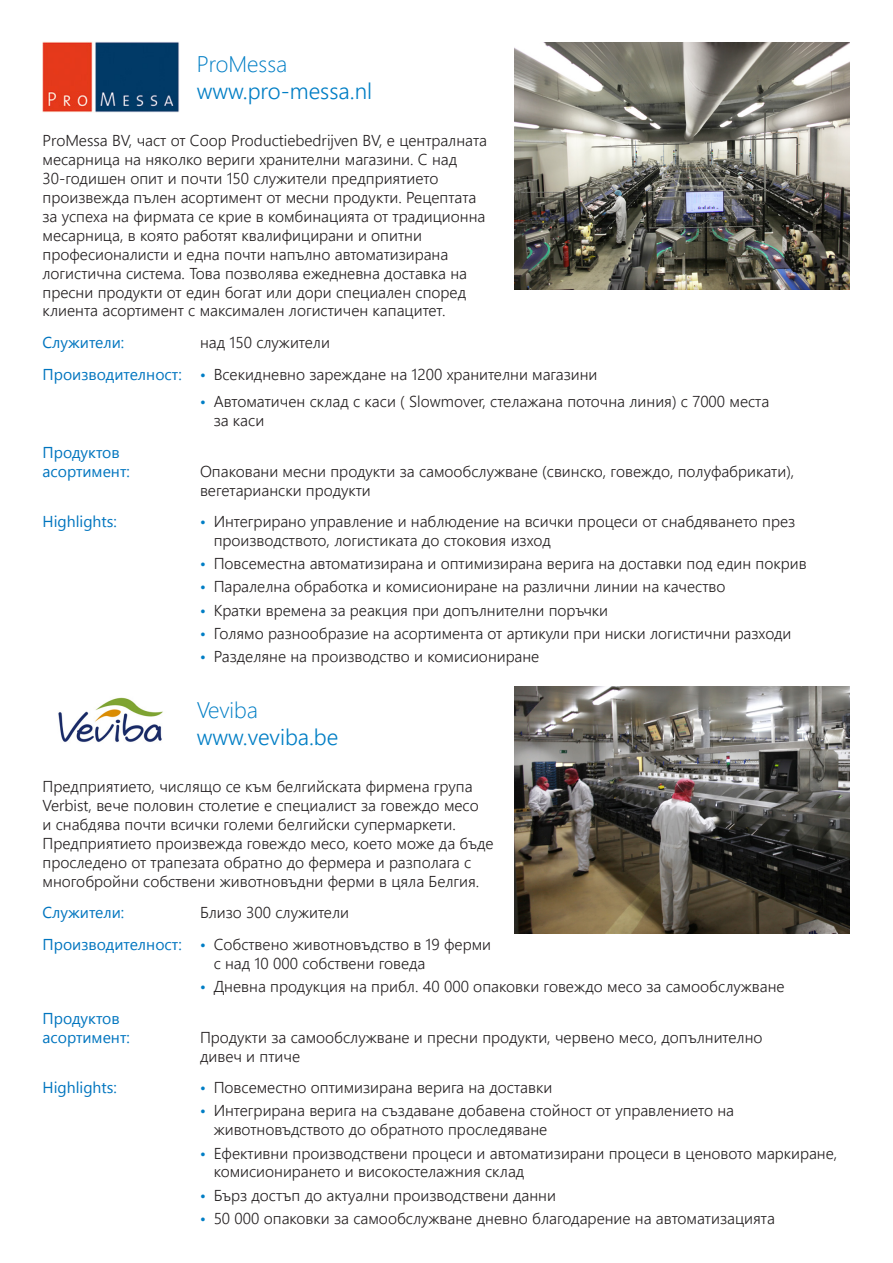
<style>
.page{position:relative;width:893px;height:1263px;background:#fff}
.page>*{position:absolute;margin:0;border:0;box-sizing:border-box;transform-origin:0 0}
.t1{font:300 22.5px "Segoe UI";color:#007ec5}
.t2{font:300 22.5px "Segoe UI";color:#007ec5}
.t3{font:300 15.75px/18.9px "Segoe UI";color:#231f20}
.t4{font:15.75px/18.9px "Segoe UI";color:#0075bf}
.s1{font-weight:400;color:#0075bf}
.s2{color:#007ec5}
</style>
<div class="page">
<img style="left:43px;top:41px;width:137px;height:72px">
<img style="left:58px;top:697px;width:105px;height:45px">
<img style="left:514px;top:43px;width:336px;height:247px">
<img style="left:514px;top:687px;width:336px;height:246px">
<h1 class="t2" style="left:197px;top:46px;width:92px">ProMessa</h1>
<h1 class="t1" style="left:197px;top:73px;width:177px">www.pro-messa.nl</h1>
<p class="t3" style="left:43px;top:131px;width:446px">ProMessa BV, част от Coop Productiebedrijven BV, е централната месарница на няколко вериги хранителни магазини. С над 30-годишен опит и почти 150 служители предприятието произвежда пълен асортимент от месни продукти. Рецептата за успеха на фирмата се крие в комбинацията от традиционна месарница, в която работят квалифицирани и опитни професионалисти и една почти напълно автоматизирана логистична система. Това позволява ежедневна доставка на пресни продукти от един богат или дори специален според клиента асортимент с максимален логистичен капацитет.</p>
<p class="t4" style="left:43px;top:333px;width:83px">Служители:</p>
<p class="t3" style="left:43px;top:326px;width:556px;line-height:31.7px;text-indent:158px">над 150 служители<br><span class="s1">Производителност:</span> <span class="s2">•</span> Всекидневно зареждане на 1200 хранителни магазини</p>
<p class="t3" style="left:214px;top:392px;width:557px;text-indent:-14px"><span class="s2">•</span> Автоматичен склад с каси ( Slowmover, стелажана поточна линия) с 7000 места за каси</p>
<p class="t4" style="left:43px;top:442px;width:89px">Продуктов асортимент:</p>
<p class="t3" style="left:200px;top:461px;width:596px">Oпаковани месни продукти за самообслужване (свинско, говеждо, полуфабрикати), вегетариански продукти</p>
<p class="t4" style="left:43px;top:512px;width:76px">Highlights:</p>
<p class="t3" style="left:214px;top:512px;width:583px;text-indent:-14px"><span class="s2">•</span> Интегрирано управление и наблюдение на всички процеси от снабдяването през производството, логистиката до стоковия изход</p>
<p class="t3" style="left:200px;top:554px;width:608px"><span class="s2">•</span> Повсеместна автоматизирана и оптимизирана верига на доставки под един покрив</p>
<p class="t3" style="left:200px;top:577px;width:527px"><span class="s2">•</span> Паралелна обработка и комисиониране на различни линии на качество</p>
<p class="t3" style="left:200px;top:600px;width:410px"><span class="s2">•</span> Кратки времена за реакция при допълнителни поръчки</p>
<p class="t3" style="left:200px;top:623px;width:593px"><span class="s2">•</span> Голямо разнообразие на асортимента от артикули при ниски логистични разходи</p>
<p class="t3" style="left:200px;top:646px;width:341px"><span class="s2">•</span> Разделяне на производство и комисиониране</p>
<h1 class="t2" style="left:197px;top:691px;width:63px">Veviba</h1>
<h1 class="t1" style="left:197px;top:718px;width:143px">www.veviba.be</h1>
<p class="t3" style="left:43px;top:777px;width:453px">Предприятието, числящо се към белгийската фирмена група Verbist, вече половин столетие е специалист за говеждо месо<br>и снабдява почти всички големи белгийски супермаркети.<br>Предприятието произвежда говеждо месо, което може да бъде проследено от трапезата обратно до фермера и разполага с многобройни собствени животновъдни ферми в цяла Белгия.</p>
<p class="t4" style="left:43px;top:903px;width:83px">Служители:</p>
<p class="t3" style="left:43px;top:897px;width:450px;line-height:31.7px;text-indent:158px">Близо 300 служители<br><span class="s1">Производителност:</span> <span class="s2">•</span> Собствено животновъдство в 19 ферми</p>
<p class="t3" style="left:214px;top:953px;width:213px">с над 10 000 собствени говеда</p>
<p class="t3" style="left:200px;top:977px;width:586px"><span class="s2">•</span> Дневна продукция на прибл. 40 000 опаковки говеждо месо за самообслужване</p>
<p class="t4" style="left:43px;top:1008px;width:89px">Продуктов асортимент:</p>
<p class="t3" style="left:200px;top:1027px;width:564px">Продукти за самообслужване и пресни продукти, червено месо, допълнително дивеч и птиче</p>
<p class="t4" style="left:43px;top:1078px;width:76px">Highlights:</p>
<p class="t3" style="left:200px;top:1078px;width:354px"><span class="s2">•</span> Повсеместно оптимизирана верига на доставки</p>
<p class="t3" style="left:214px;top:1101px;width:522px;text-indent:-14px"><span class="s2">•</span> Интегрирана верига на създаване добавена стойност от управлението на животновъдството до обратното проследяване</p>
<p class="t3" style="left:214px;top:1143px;width:625px;text-indent:-14px"><span class="s2">•</span> Ефективни производствени процеси и автоматизирани процеси в ценовото маркиране, комисионирането и високостелажния склад</p>
<p class="t3" style="left:200px;top:1185px;width:357px"><span class="s2">•</span> Бърз достъп до актуални производствени данни</p>
<p class="t3" style="left:200px;top:1208px;width:576px"><span class="s2">•</span> 50 000 опаковки за самообслужване дневно благодарение на автоматизацията</p>
</div>
